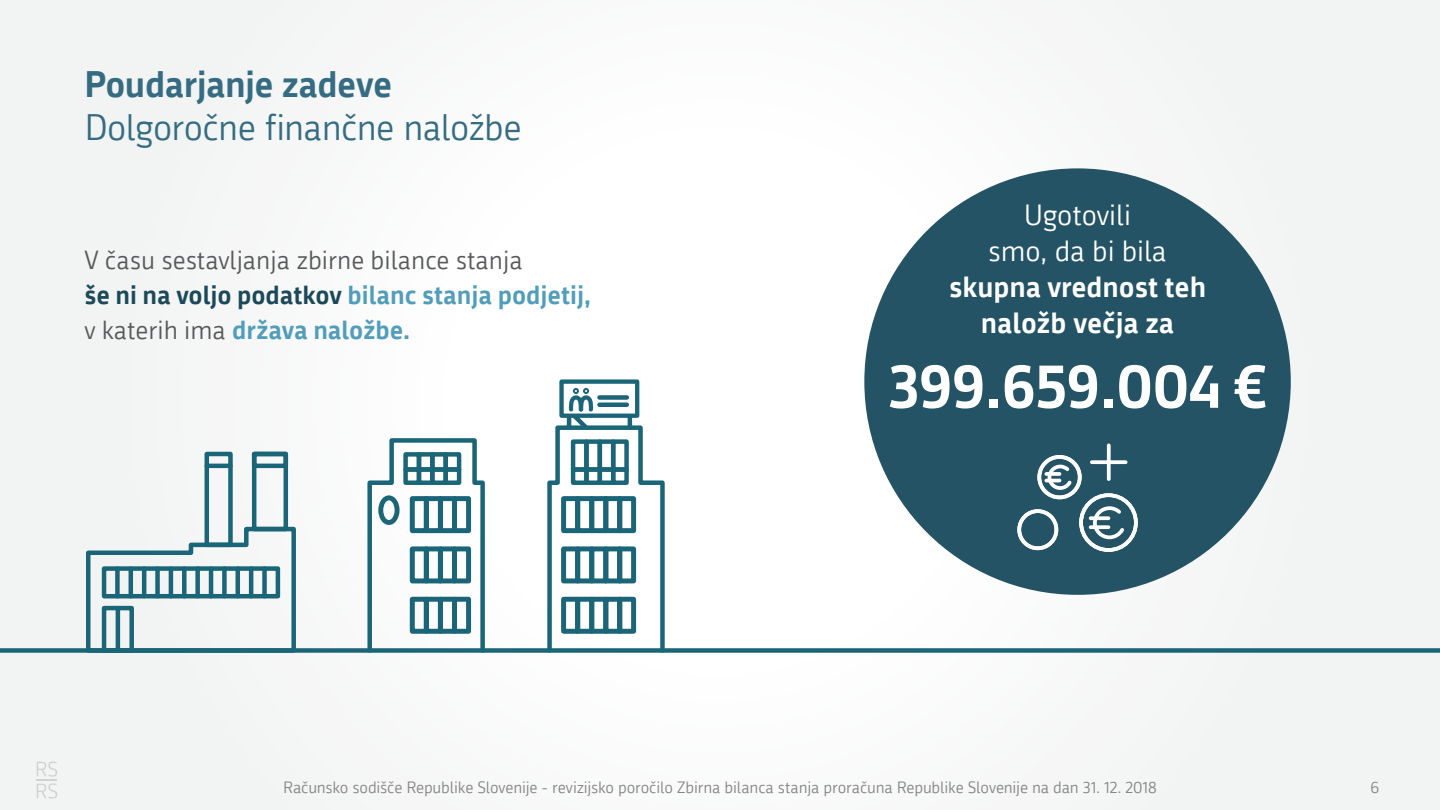
<style>
.page{position:relative;width:1440px;height:810px;background:#f7f7f7}
.page>*{position:absolute;margin:0;border:0;box-sizing:border-box;transform-origin:0 0}
.t1{font:700 61.05px "Republika";color:#fff}
.t2{font:36px "Republika";letter-spacing:-.02em;color:#366c82}
.t3{font:700 36px "Republika";letter-spacing:-.01em;color:#366c82}
.t4{font:700 28.5px/36px "Republika";color:#fff;text-align:center}
.t5{font:28.5px/36px "Republika";color:#fff;text-align:center}
.t6{font:25.5px/34.7px "Republika";color:#58595b}
.t7{font:15.98px "Republika";letter-spacing:-.01em;color:#868686}
.s1{font-weight:700;color:#1c495a}
.s2{font-weight:700;color:#519dba}
</style>
<div class="page">
<svg style="left:37px;top:761px;width:20px;height:16px"></svg>
<hr style="left:37px;top:779px;width:20px;height:2px;background:#868686">
<svg style="left:37px;top:783px;width:20px;height:16px"></svg>
<svg style="left:86px;top:525px;width:210px;height:123px"></svg>
<div style="left:252px;top:452px;width:36px;height:79px;border:4px solid #1a6577"></div>
<div style="left:205px;top:452px;width:28px;height:95px;border:4px solid #1a6577"></div>
<div style="left:102px;top:566px;width:178px;height:32px;border:4px solid #1a6577"></div>
<div style="left:115px;top:569px;width:5px;height:27px;background:#1a6577"></div>
<hr style="left:129px;top:569px;width:4px;height:27px;background:#1a6577">
<hr style="left:142px;top:569px;width:4px;height:27px;background:#1a6577">
<div style="left:155px;top:569px;width:5px;height:27px;background:#1a6577"></div>
<hr style="left:169px;top:569px;width:4px;height:27px;background:#1a6577">
<div style="left:182px;top:569px;width:5px;height:27px;background:#1a6577"></div>
<div style="left:195px;top:569px;width:5px;height:27px;background:#1a6577"></div>
<hr style="left:209px;top:569px;width:4px;height:27px;background:#1a6577">
<div style="left:222px;top:569px;width:5px;height:27px;background:#1a6577"></div>
<hr style="left:236px;top:569px;width:4px;height:27px;background:#1a6577">
<hr style="left:249px;top:569px;width:4px;height:27px;background:#1a6577">
<div style="left:262px;top:569px;width:5px;height:27px;background:#1a6577"></div>
<div style="left:102px;top:606px;width:32px;height:47px;border:4px solid #1a6577"></div>
<hr style="left:116px;top:608px;width:4px;height:42px;background:#1a6577">
<div style="left:252px;top:452px;width:36px;height:16px;border:4px solid #1a6577"></div>
<hr style="left:207px;top:464px;width:23px;height:4px;background:#1a6577">
<div style="left:0;top:648px;width:1440px;height:5px;background:#1a6577"></div>
<div style="left:864px;top:168px;width:427px;height:427px;background:#235364;border-radius:50%"></div>
<div style="left:1037px;top:455px;width:45px;height:44px;border:4px solid #fff;border-radius:50%"></div>
<svg style="left:1046px;top:463px;width:29px;height:29px"></svg>
<svg style="left:1046px;top:472px;width:14px;height:4px"></svg>
<hr style="left:1046px;top:479px;width:14px;height:3px;background:#fff">
<div style="left:1079px;top:493px;width:59px;height:59px;border:4px solid #fff;border-radius:50%"></div>
<svg style="left:1091px;top:504px;width:36px;height:37px"></svg>
<svg style="left:1091px;top:516px;width:18px;height:4px"></svg>
<svg style="left:1091px;top:525px;width:18px;height:4px"></svg>
<div style="left:1017px;top:509px;width:41px;height:41px;border:4px solid #fff;border-radius:50%"></div>
<svg style="left:1092px;top:460px;width:34px;height:4px"></svg>
<svg style="left:1107px;top:445px;width:4px;height:34px"></svg>
<svg style="left:365px;top:438px;width:122px;height:215px"></svg>
<div style="left:403px;top:452px;width:18px;height:20px;border:4px solid #1a6577"></div>
<div style="left:417px;top:452px;width:18px;height:20px;border:4px solid #1a6577"></div>
<div style="left:430px;top:452px;width:18px;height:20px;border:4px solid #1a6577"></div>
<div style="left:443px;top:452px;width:18px;height:20px;border:4px solid #1a6577"></div>
<div style="left:403px;top:467px;width:18px;height:18px;border:4px solid #1a6577"></div>
<div style="left:417px;top:467px;width:18px;height:18px;border:4px solid #1a6577"></div>
<div style="left:430px;top:467px;width:18px;height:18px;border:4px solid #1a6577"></div>
<div style="left:443px;top:467px;width:18px;height:18px;border:4px solid #1a6577"></div>
<div style="left:410px;top:496px;width:19px;height:37px;border:5px solid #1a6577"></div>
<div style="left:424px;top:496px;width:19px;height:37px;border:5px solid #1a6577"></div>
<div style="left:438px;top:496px;width:19px;height:37px;border:5px solid #1a6577"></div>
<div style="left:452px;top:496px;width:19px;height:37px;border:5px solid #1a6577"></div>
<div style="left:410px;top:546px;width:19px;height:37px;border:5px solid #1a6577"></div>
<div style="left:424px;top:546px;width:19px;height:37px;border:5px solid #1a6577"></div>
<div style="left:438px;top:546px;width:19px;height:37px;border:5px solid #1a6577"></div>
<div style="left:452px;top:546px;width:19px;height:37px;border:5px solid #1a6577"></div>
<div style="left:410px;top:597px;width:19px;height:37px;border:5px solid #1a6577"></div>
<div style="left:424px;top:597px;width:19px;height:37px;border:5px solid #1a6577"></div>
<div style="left:438px;top:597px;width:19px;height:37px;border:5px solid #1a6577"></div>
<div style="left:452px;top:597px;width:19px;height:37px;border:5px solid #1a6577"></div>
<div style="left:559px;top:379px;width:80px;height:39px;border:4px solid #1a6577"></div>
<div style="left:378px;top:495px;width:22px;height:30px;border:5px solid #1a6577;border-radius:50%"></div>
<svg style="left:545px;top:388px;width:122px;height:265px"></svg>
<div style="left:611px;top:439px;width:18px;height:33px;border:4px solid #1a6577"></div>
<div style="left:598px;top:439px;width:17px;height:33px;border:4px solid #1a6577"></div>
<div style="left:584px;top:439px;width:18px;height:33px;border:4px solid #1a6577"></div>
<div style="left:571px;top:439px;width:18px;height:33px;border:4px solid #1a6577"></div>
<div style="left:611px;top:467px;width:18px;height:18px;border:4px solid #1a6577"></div>
<div style="left:598px;top:467px;width:17px;height:18px;border:4px solid #1a6577"></div>
<div style="left:584px;top:467px;width:18px;height:18px;border:4px solid #1a6577"></div>
<div style="left:571px;top:467px;width:18px;height:18px;border:4px solid #1a6577"></div>
<div style="left:603px;top:496px;width:19px;height:37px;border:5px solid #1a6577"></div>
<div style="left:589px;top:496px;width:19px;height:37px;border:5px solid #1a6577"></div>
<div style="left:575px;top:496px;width:19px;height:37px;border:5px solid #1a6577"></div>
<div style="left:561px;top:496px;width:19px;height:37px;border:5px solid #1a6577"></div>
<div style="left:603px;top:546px;width:19px;height:37px;border:5px solid #1a6577"></div>
<div style="left:589px;top:546px;width:19px;height:37px;border:5px solid #1a6577"></div>
<div style="left:575px;top:546px;width:19px;height:37px;border:5px solid #1a6577"></div>
<div style="left:561px;top:546px;width:19px;height:37px;border:5px solid #1a6577"></div>
<div style="left:603px;top:597px;width:19px;height:37px;border:5px solid #1a6577"></div>
<div style="left:617px;top:496px;width:19px;height:37px;border:5px solid #1a6577"></div>
<div style="left:617px;top:546px;width:19px;height:37px;border:5px solid #1a6577"></div>
<div style="left:617px;top:597px;width:19px;height:37px;border:5px solid #1a6577"></div>
<div style="left:589px;top:597px;width:19px;height:37px;border:5px solid #1a6577"></div>
<div style="left:575px;top:597px;width:19px;height:37px;border:5px solid #1a6577"></div>
<div style="left:561px;top:597px;width:19px;height:37px;border:5px solid #1a6577"></div>
<h2 class="t3" style="left:84px;top:57px;width:309px">Poudarjanje zadeve</h2>
<h2 class="t2" style="left:84px;top:102px;width:439px">Dolgoročne finančne naložbe</h2>
<h3 class="t6" style="left:84px;top:241px;width:508px">V času sestavljanja zbirne bilance stanja<br><span class="s1">še ni na voljo podatkov</span> <span class="s2">bilanc stanja podjetij, </span>v katerih ima <span class="s2">država naložbe.</span></h3>
<h3 class="t5" style="left:988px;top:195px;width:180px">Ugotovili<br>smo, da bi bila</h3>
<h3 class="t4" style="left:949px;top:267px;width:259px">skupna vrednost teh naložb večja za</h3>
<h1 class="t1" style="left:888px;top:340px;width:380px">399.659.004 €</h1>
<p class="t7" style="left:283px;top:777px;width:875px">Računsko sodišče Republike Slovenije - revizijsko poročilo Zbirna bilanca stanja proračuna Republike Slovenije na dan 31. 12. 2018</p>
<p class="t7" style="left:1370px;top:777px;width:10px">6</p>
</div>
